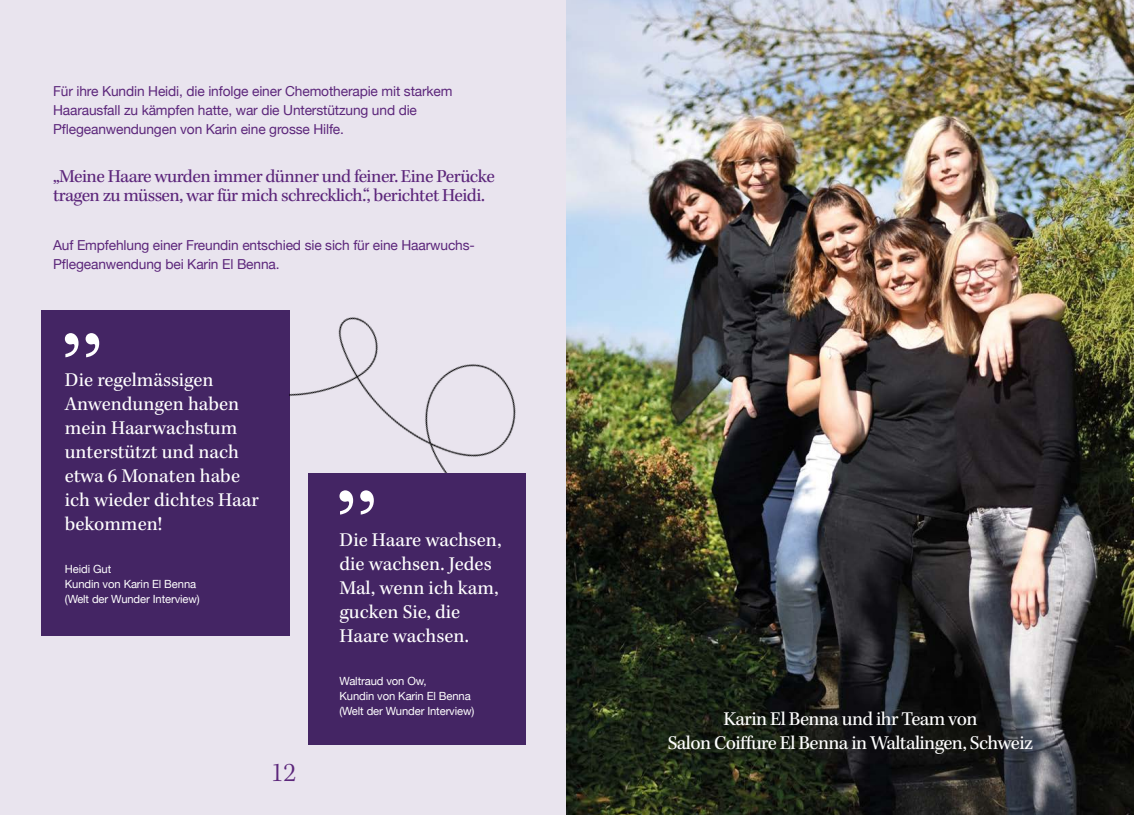
<style>
.page{position:relative;width:1134px;height:815px;background:#fff}
.page>*{position:absolute;margin:0;border:0;box-sizing:border-box;transform-origin:0 0}
.t1{font:300 27.5px "Kepler Std";color:#5c267b}
.t2{font:20px/24px "Kepler Std";color:#fff}
.t3{font:20px/24px "Kepler Std";letter-spacing:-.03em;color:#fff;text-align:center}
.t4{font:18.75px/18.8px "Kepler Std";letter-spacing:-.03em;color:#5c267b}
.t5{font:13.75px/18.8px "Helvetica Neue";letter-spacing:-.01em;color:#5c267b}
.t6{font:11.25px/15px "Helvetica Neue";letter-spacing:-.01em;color:#fff}
</style>
<div class="page">
<div style="left:0;top:0;width:567px;height:815px;background:#e9e4ee"></div>
<div style="left:41px;top:311px;width:249px;height:325px;background:#442564"></div>
<div style="left:308px;top:473px;width:217px;height:271px;background:#442564"></div>
<svg style="left:339px;top:490px;width:35px;height:25px"></svg>
<svg style="left:65px;top:333px;width:34px;height:24px"></svg>
<img style="left:290px;top:317px;width:226px;height:156px">
<img style="left:567px;top:0;width:567px;height:815px">
<p class="t5" style="left:53px;top:83px;width:401px">Für ihre Kundin Heidi, die infolge einer Chemotherapie mit starkem<br>Haarausfall zu kämpfen hatte, war die Unterstützung und die<br>Pflegeanwendungen von Karin eine grosse Hilfe.</p>
<h3 class="t4" style="left:53px;top:168px;width:443px">„Meine Haare wurden immer dünner und feiner. Eine Perücke tragen zu müssen, war für mich schrecklich.“, berichtet Heidi.</h3>
<p class="t5" style="left:53px;top:236px;width:423px">Auf Empfehlung einer Freundin entschied sie sich für eine Haarwuchs-<br>Pflegeanwendung bei Karin El Benna.</p>
<h2 class="t2" style="left:65px;top:368px;width:195px">Die regelmässigen<br>Anwendungen haben mein Haarwachstum unterstützt und nach etwa 6 Monaten habe ich wieder dichtes Haar bekommen!</h2>
<p class="t6" style="left:65px;top:562px;width:136px">Heidi Gut<br>Kundin von Karin El Benna (Welt der Wunder Interview)</p>
<h1 class="t1" style="left:271px;top:757px;width:27px">12</h1>
<h2 class="t2" style="left:339px;top:529px;width:163px">Die Haare wachsen, die wachsen. Jedes<br>Mal, wenn ich kam, gucken Sie, die<br>Haare wachsen.</h2>
<p class="t6" style="left:339px;top:674px;width:136px">Waltraud von Ow,<br>Kundin von Karin El Benna (Welt der Wunder Interview)</p>
<h2 class="t3" style="left:668px;top:707px;width:367px">Karin El Benna und ihr Team von<br>Salon Coiffure El Benna in Waltalingen, Schweiz</h2>
</div>
